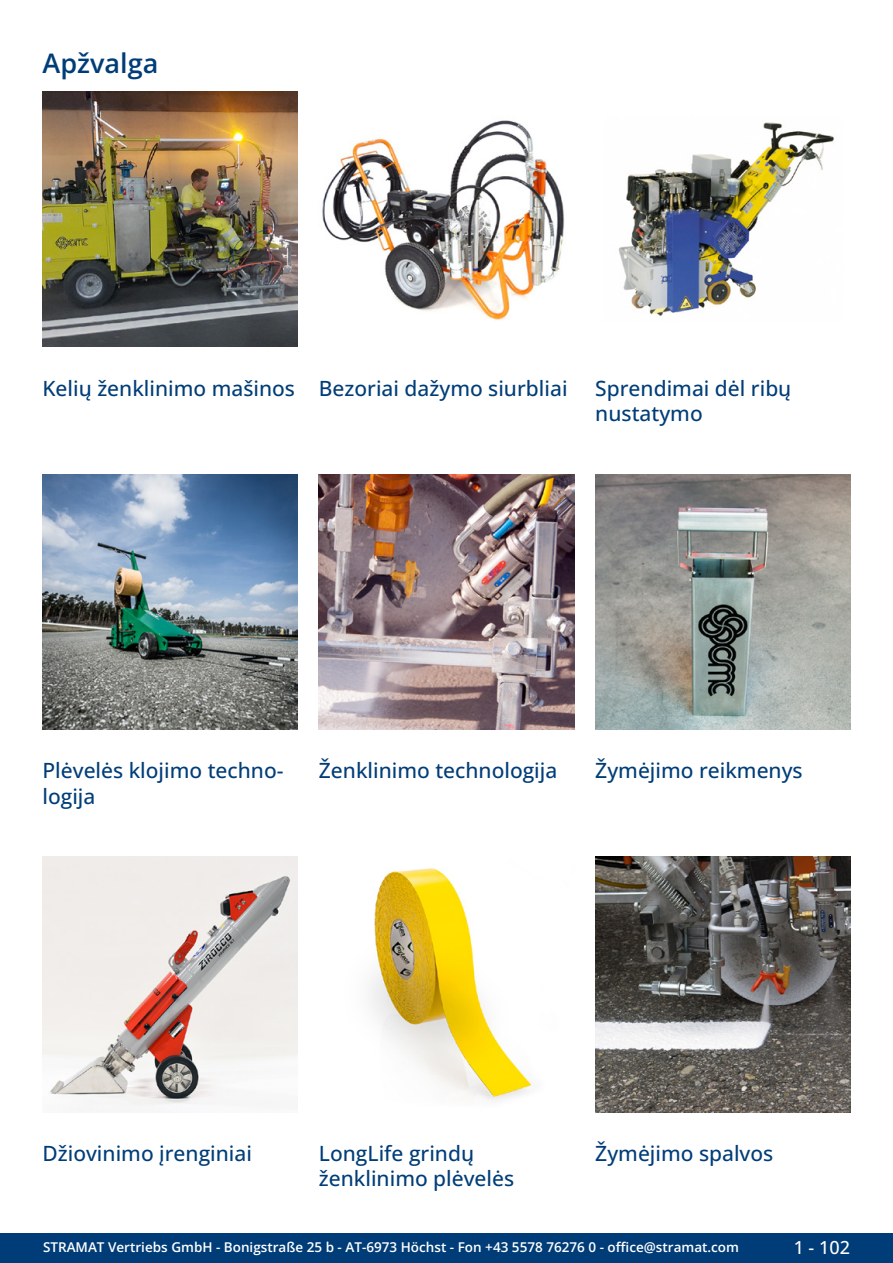
<style>
.page{position:relative;width:893px;height:1263px;background:#fff}
.page>*{position:absolute;margin:0;border:0;box-sizing:border-box;transform-origin:0 0}
.GruppeName{font:600 27px "Open Sans";color:#003d78}
.Übersicth{font:500 21px/25.2px "Open Sans";color:#003d78}
.t1{font:500 18px "Open Sans";color:#fff}
.t2{font:600 13.5px "Open Sans";color:#fff}
</style>
<div class="page">
<div style="left:0;top:1233px;width:893px;height:30px;background:#003d78"></div>
<img style="left:43px;top:91px;width:255px;height:255px">
<img style="left:43px;top:474px;width:255px;height:255px">
<img style="left:43px;top:857px;width:255px;height:255px">
<img style="left:322px;top:120px;width:242px;height:200px">
<img style="left:319px;top:474px;width:255px;height:255px">
<img style="left:370px;top:868px;width:165px;height:233px">
<img style="left:618px;top:122px;width:216px;height:194px">
<img style="left:595px;top:474px;width:255px;height:255px">
<img style="left:595px;top:857px;width:255px;height:255px">
<p class="GruppeName" style="left:43px;top:44px;width:117px">Apžvalga</p>
<p class="Übersicth" style="left:43px;top:375px;width:254px">Kelių ženklinimo mašinos</p>
<p class="Übersicth" style="left:319px;top:375px;width:250px">Bezoriai dažymo siurbliai</p>
<p class="Übersicth" style="left:595px;top:375px;width:198px">Sprendimai dėl ribų nustatymo</p>
<p class="Übersicth" style="left:43px;top:758px;width:242px">Plėvelės klojimo techno&shy;logija</p>
<p class="Übersicth" style="left:319px;top:758px;width:240px">Ženklinimo technologija</p>
<p class="Übersicth" style="left:595px;top:758px;width:209px">Žymėjimo reikmenys</p>
<p class="Übersicth" style="left:43px;top:1140px;width:211px">Džiovinimo įrenginiai</p>
<p class="Übersicth" style="left:319px;top:1140px;width:197px">LongLife grindų ženklinimo plėvelės</p>
<p class="Übersicth" style="left:595px;top:1140px;width:180px">Žymėjimo spalvos</p>
<p class="t2" style="left:43px;top:1238px;width:698px">STRAMAT Vertriebs GmbH - Bonigstraße 25 b - AT-6973 Höchst - Fon +43 5578 76276 0 - office@stramat.com</p>
<p class="t1" style="left:794px;top:1234px;width:58px">1 - 102</p>
</div>
